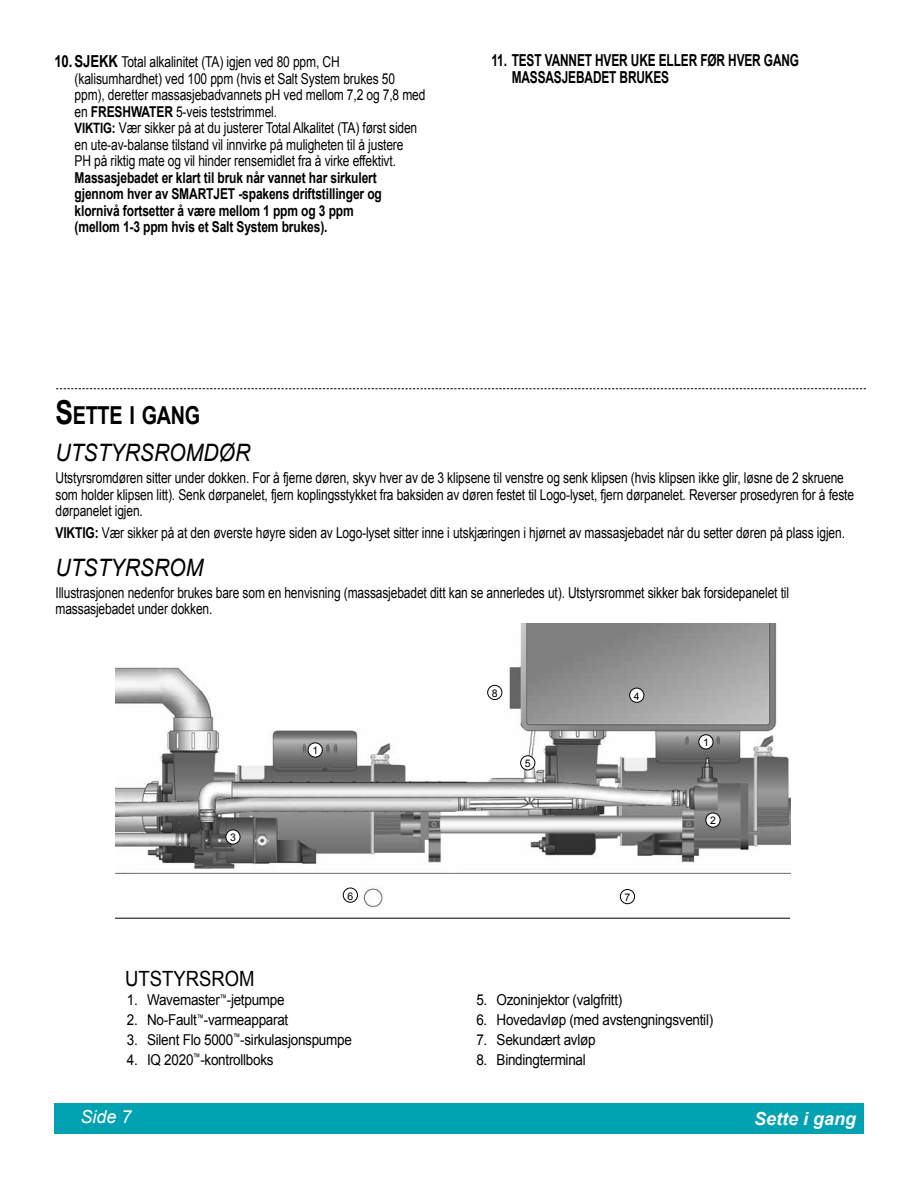
<style>
.page{position:relative;width:918px;height:1188px;background:#fff}
.page>*{position:absolute;margin:0;border:0;box-sizing:border-box;transform-origin:0 0}
.t1{font:700 24.75px "Arial";letter-spacing:-.015em;color:#000;scale:.8 1}
.t2{font:italic 24px "Arial";color:#000;scale:.88 1}
.t3{font:21px "Arial";color:#000;scale:.88 1}
.t4{font:italic 700 18px "Arial";color:#fff}
.t5{font:italic 18px "Arial";color:#fff}
.t6{font:700 16.5px/16.5px "Arial";letter-spacing:-.01em;color:#000;scale:.72 1}
.t7{font:15px/16.5px "Arial";letter-spacing:-.01em;color:#000;scale:.8 1}
.t8{font:15px "Arial";letter-spacing:-.01em;color:#000;scale:.9 1}
.t9{font:700 15px/16.5px "Arial";letter-spacing:-.01em;color:#000;scale:.8 1}
.t10{font:10.5px "Arial";color:#000}
.s1{font-weight:700;font-size:16.5px}
.s2{font-weight:700}
.s3{font-weight:700;font-size:14.25px}
.s4{font-size:33px}
</style>
<div class="page">
<div style="left:54px;top:1103px;width:810px;height:31px;background:#00a2b2"></div>
<img style="left:115px;top:623px;width:675px;height:295px">
<div style="left:699px;top:735px;width:14px;height:14px;background:#fff;border-radius:50%"></div>
<div style="left:699px;top:735px;width:14px;height:14px;border:1px solid #000;border-radius:50%"></div>
<div style="left:706px;top:813px;width:14px;height:14px;background:#fff;border-radius:50%"></div>
<div style="left:706px;top:813px;width:14px;height:14px;border:1px solid #000;border-radius:50%"></div>
<div style="left:226px;top:830px;width:14px;height:14px;background:#fff;border-radius:50%"></div>
<div style="left:226px;top:830px;width:14px;height:14px;border:1px solid #000;border-radius:50%"></div>
<div style="left:630px;top:688px;width:14px;height:14px;background:#fff;border-radius:50%"></div>
<div style="left:629px;top:688px;width:15px;height:15px;border:1px solid #000;border-radius:50%"></div>
<div style="left:521px;top:756px;width:14px;height:14px;background:#fff;border-radius:50%"></div>
<div style="left:520px;top:756px;width:15px;height:14px;border:1px solid #000;border-radius:50%"></div>
<div style="left:343px;top:888px;width:14px;height:14px;background:#fff;border-radius:50%"></div>
<div style="left:343px;top:888px;width:15px;height:14px;border:1px solid #000;border-radius:50%"></div>
<div style="left:620px;top:890px;width:15px;height:14px;background:#fff;border-radius:50%"></div>
<div style="left:620px;top:889px;width:15px;height:15px;border:1px solid #000;border-radius:50%"></div>
<div style="left:488px;top:685px;width:14px;height:15px;background:#fff;border-radius:50%"></div>
<div style="left:487px;top:685px;width:15px;height:15px;border:1px solid #000;border-radius:50%"></div>
<div style="left:308px;top:743px;width:14px;height:14px;background:#fff;border-radius:50%"></div>
<div style="left:308px;top:743px;width:15px;height:14px;border:1px solid #000;border-radius:50%"></div>
<div style="left:316px;top:608px;width:118px;height:60px;background:#fff"></div>
<svg style="left:56px;top:388px;width:810px;height:1px"></svg>
<hr style="left:115px;top:918px;width:675px;height:1px;background:#000">
<p class="t7" style="left:75px;top:54px;width:440px;text-indent:-20px"><span class="s1">10. SJEKK</span> Total alkalinitet (TA) igjen ved 80 ppm, CH (kalisumhardhet) ved 100 ppm (hvis et Salt System brukes 50 ppm), deretter massasjebadvannets pH ved mellom 7,2 og 7,8 med en <span class="s2">FRESHWATER</span> 5-veis teststrimmel.<br><span class="s3">VIKTIG:</span> Vær sikker på at du justerer Total Alkalitet (TA) først siden en ute-av-balanse tilstand vil innvirke på muligheten til å justere<br>PH på riktig mate og vil hinder rensemidlet fra å virke effektivt.</p>
<p class="t9" style="left:75px;top:170px;width:386px">Massasjebadet er klart til bruk når vannet har sirkulert gjennom hver av SMARTJET -spakens driftstillinger og klornivå fortsetter å være mellom 1 ppm og 3 ppm (mellom 1-3 ppm hvis et Salt System brukes).</p>
<p class="t6" style="left:512px;top:53px;width:401px;text-indent:-20px">11. TEST VANNET HVER UKE ELLER FØR HVER GANG<br>MASSASJEBADET BRUKES</p>
<h1 class="t1" style="left:56px;top:399px;width:183px"><span class="s4">S</span>ETTE I GANG</h1>
<h2 class="t2" style="left:56px;top:437px;width:223px">UTSTYRSROMDØR</h2>
<p class="t7" style="left:56px;top:470px;width:1000px">Utstyrsromdøren sitter under dokken. For å fjerne døren, skyv hver av de 3 klipsene til venstre og senk klipsen (hvis klipsen ikke glir, løsne de 2 skruene som holder klipsen litt). Senk dørpanelet, fjern koplingsstykket fra baksiden av døren festet til Logo-lyset, fjern dørpanelet. Reverser prosedyren for å feste dørpanelet igjen.</p>
<p class="t7" style="left:56px;top:525px;width:988px"><span class="s2">VIKTIG:</span> Vær sikker på at den øverste høyre siden av Logo-lyset sitter inne i utskjæringen i hjørnet av massasjebadet når du setter døren på plass igjen.</p>
<h2 class="t2" style="left:56px;top:552px;width:169px">UTSTYRSROM</h2>
<p class="t7" style="left:56px;top:584px;width:919px">Illustrasjonen nedenfor brukes bare som en henvisning (massasjebadet ditt kan se annerledes ut). Utstyrsrommet sikker bak forsidepanelet til massasjebadet under dokken.</p>
<p class="t10" style="left:230px;top:831px;width:7px">3</p>
<h3 class="t3" style="left:125px;top:964px;width:148px">UTSTYRSROM</h3>
<p class="t10" style="left:312px;top:744px;width:7px">1</p>
<p class="t10" style="left:492px;top:686px;width:7px">8</p>
<p class="t10" style="left:525px;top:757px;width:7px">5</p>
<p class="t10" style="left:634px;top:689px;width:7px">4</p>
<p class="t10" style="left:348px;top:889px;width:7px">6</p>
<p class="t10" style="left:625px;top:890px;width:7px">7</p>
<p class="t10" style="left:703px;top:736px;width:7px">1</p>
<p class="t10" style="left:710px;top:814px;width:7px">2</p>
<p class="t8" style="left:127px;top:990px;width:177px">1. Wavemaster<sup>™</sup>-jetpumpe</p>
<p class="t8" style="left:127px;top:1010px;width:181px">2. No-Fault<sup>™</sup>-varmeapparat</p>
<p class="t8" style="left:127px;top:1030px;width:252px">3. Silent Flo 5000<sup>™</sup>-sirkulasjonspumpe</p>
<p class="t8" style="left:127px;top:1049px;width:165px">4. IQ 2020<sup>™</sup>-kontrollboks</p>
<p class="t8" style="left:476px;top:990px;width:164px">5. Ozoninjektor (valgfritt)</p>
<p class="t8" style="left:476px;top:1010px;width:265px">6. Hovedavløp (med avstengningsventil)</p>
<p class="t8" style="left:476px;top:1030px;width:134px">7. Sekundært avløp</p>
<p class="t8" style="left:476px;top:1049px;width:123px">8. Bindingterminal</p>
<p class="t5" style="left:80px;top:1105px;width:53px">Side 7</p>
<p class="t4" style="left:754px;top:1107px;width:104px">Sette i gang</p>
</div>
